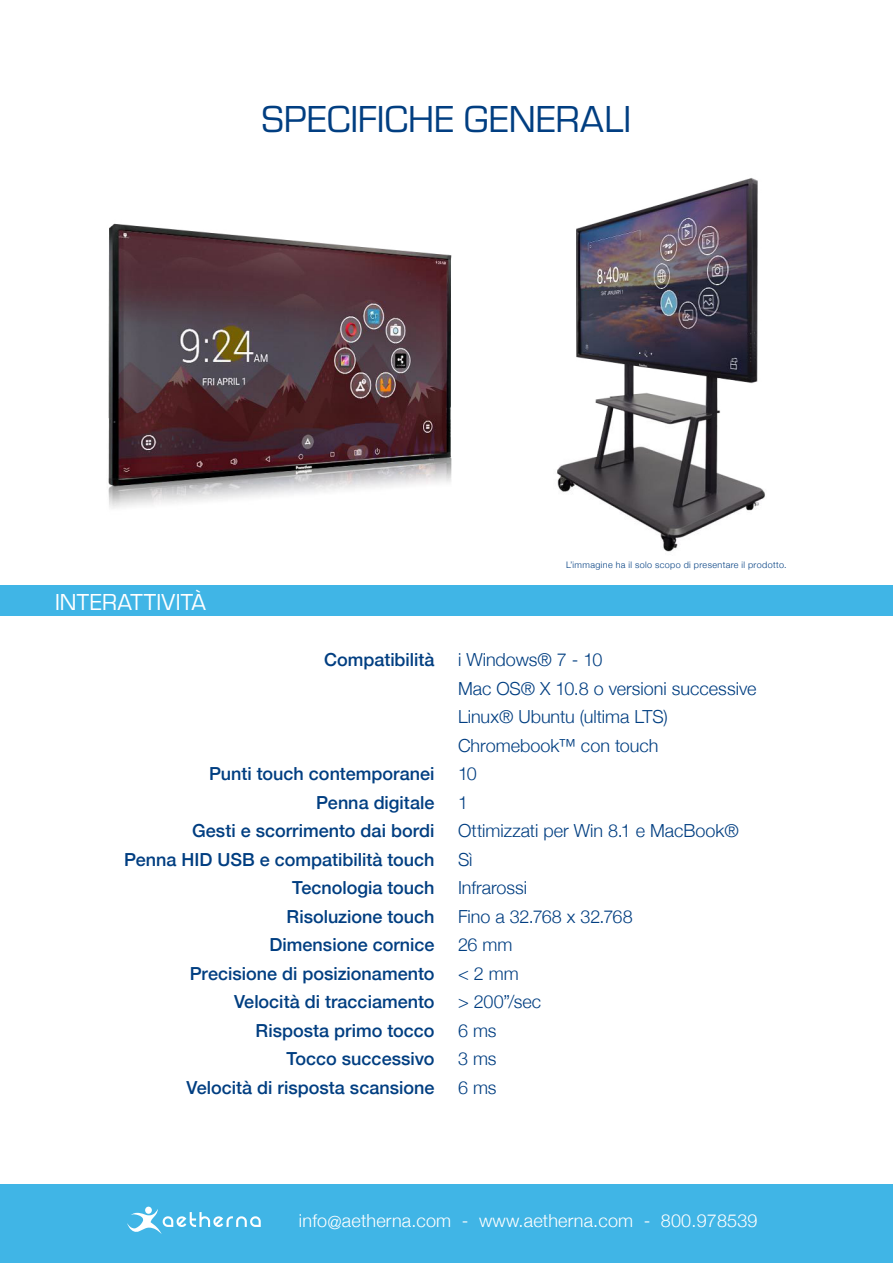
<style>
.page{position:relative;width:893px;height:1263px;background:#fff}
.page>*{position:absolute;margin:0;border:0;box-sizing:border-box;transform-origin:0 0}
.t1{font:39px "Eurostile";letter-spacing:-.005em;color:#013e81}
.t2{font:24px "Eurostile";letter-spacing:.01em;color:#fff}
.t3{font:500 18px/28.5px "Helvetica Neue";color:#013e81;text-align:right}
.t4{font:300 18px/28.5px "Helvetica Neue";color:#013e81}
.t5{font:300 18px "Helvetica Neue";letter-spacing:.01em;color:#fff}
.t6{font:300 9px "Helvetica Neue";letter-spacing:.045em;color:#013e81}
</style>
<div class="page">
<div style="left:0;top:1185px;width:893px;height:78px;background:#40b5e6"></div>
<svg style="left:145px;top:1206px;width:7px;height:8px"></svg>
<svg style="left:127px;top:1209px;width:134px;height:25px"></svg>
<div style="left:0;top:586px;width:893px;height:30px;background:#40b5e6"></div>
<img style="left:108px;top:178px;width:657px;height:374px">
<h1 class="t1" style="left:261px;top:93px;width:371px">SPECIFICHE GENERALI</h1>
<h2 class="t2" style="left:55px;top:586px;width:153px">INTERATTIVITÀ</h2>
<p class="t3" style="left:324px;top:644px;width:112px">Compatibilità</p>
<p class="t3" style="left:124px;top:758px;width:312px">Punti touch contemporanei<br>Penna digitale<br>Gesti e scorrimento dai bordi<br>Penna HID USB e compatibilità touch<br>Tecnologia touch<br>Risoluzione touch<br>Dimensione cornice<br>Precisione di posizionamento<br>Velocità di tracciamento<br>Risposta primo tocco<br>Tocco successivo<br>Velocità di risposta scansione</p>
<p class="t6" style="left:566px;top:558px;width:222px">L’immagine ha il solo scopo di presentare il prodotto.</p>
<p class="t4" style="left:458px;top:644px;width:300px">i Windows® 7 - 10<br>Mac OS® X 10.8 o versioni successive<br>Linux® Ubuntu (ultima LTS)<br>Chromebook™ con touch<br>10<br>1<br>Ottimizzati per Win 8.1 e MacBook®<br>Sì<br>Infrarossi<br>Fino a 32.768 x 32.768<br>26 mm<br>&lt; 2 mm<br>&gt; 200”/sec<br>6 ms<br>3 ms<br>6 ms</p>
<p class="t5" style="left:299px;top:1206px;width:460px">info@aetherna.com - www.aetherna.com - 800.978539</p>
</div>
